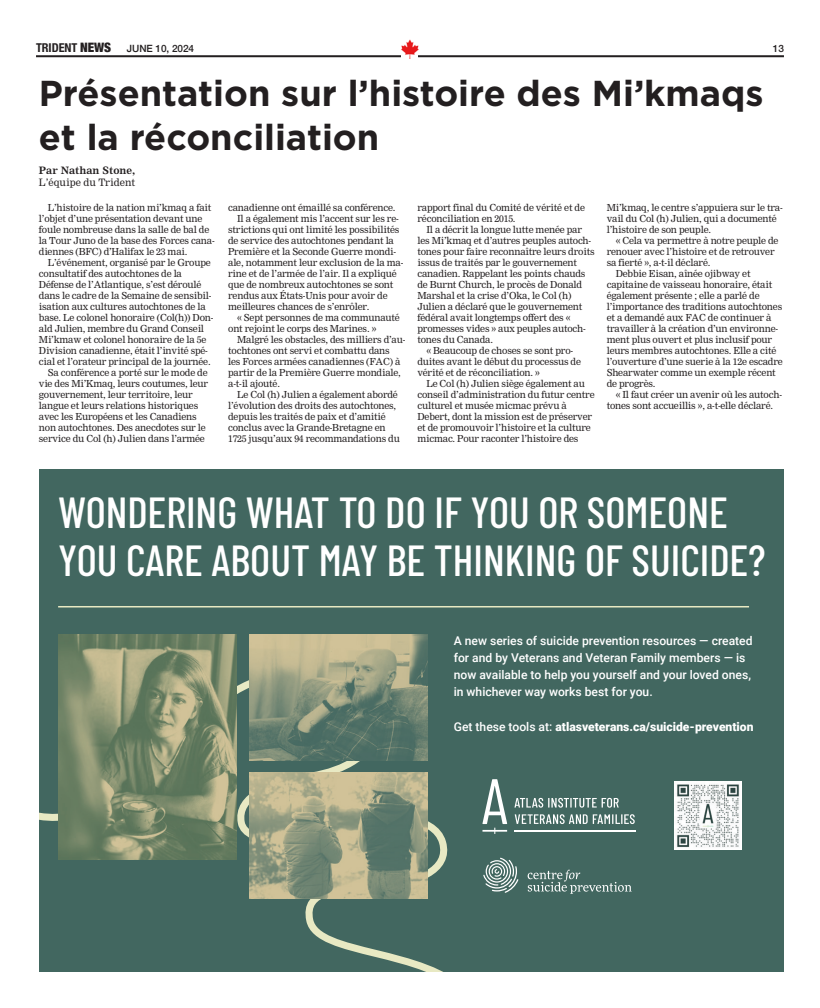
<style>
.page{position:relative;width:820px;height:1008px;background:#fff}
.page>*{position:absolute;margin:0;border:0;box-sizing:border-box;transform-origin:0 0}
.t1{font:500 43.4px/48.4px "Barlow Condensed";color:#fff}
.Headlines{font:700 36px/43.2px "Gotham";color:#231f20}
.t2{font:500 12.1px/17.2px "Roboto";color:#fff}
.t3{font:900 12.1px "Roboto";color:#fff}
.t4{font:500 10px "Helvetica Neue";letter-spacing:-.005em;color:#231f20}
.Headlines-2{font:10px "Nimrod";color:#231f20}
.Headlines-3{font:700 10px "Nimrod";color:#231f20}
.Body_Text{font:9.5px/11px "Nimrod";letter-spacing:-.02em;color:#231f20}
.s1{font-family:"Helvetica Neue LT Std";font-weight:700;font-stretch:condensed;font-size:12.2px}
.s2{font-weight:900;font-stretch:condensed;font-size:13px}
.s3{font-weight:500}
</style>
<div class="page">
<hr style="left:36px;top:55px;width:747px;height:2px;background:#231f20">
<img style="left:399px;top:39px;width:22px;height:20px">
<div style="left:40px;top:469px;width:743px;height:503px;background:#426760"></div>
<svg style="left:40px;top:636px;width:408px;height:336px"></svg>
<img style="left:249px;top:772px;width:179px;height:127px">
<img style="left:249px;top:634px;width:179px;height:127px">
<img style="left:58px;top:634px;width:178px;height:226px">
<hr style="left:58px;top:606px;width:690px;height:2px;background:#e8e9c3">
<hr style="left:514px;top:830px;width:121px;height:2px;background:#fff">
<svg style="left:514px;top:798px;width:104px;height:10px"></svg>
<svg style="left:514px;top:814px;width:120px;height:10px"></svg>
<svg style="left:482px;top:779px;width:25px;height:55px"></svg>
<svg style="left:527px;top:870px;width:104px;height:24px"></svg>
<svg style="left:483px;top:858px;width:35px;height:35px"></svg>
<img style="left:674px;top:782px;width:67px;height:67px">
<p class="t4" style="left:36px;top:40px;width:160px"><span class="s1">TRIDENT</span> <span class="s2">NEWS</span> JUNE 10, 2024</p>
<p class="t4" style="left:772px;top:41px;width:13px">13</p>
<p class="Headlines" style="left:39px;top:72px;width:726px">Présentation sur l’histoire des Mi’kmaqs et la réconciliation</p>
<p class="Headlines-3" style="left:39px;top:164px;width:98px">Par Nathan Stone,</p>
<p class="Headlines-2" style="left:39px;top:176px;width:98px">L’équipe du Trident</p>
<p class="Body_Text" style="left:39px;top:202px;width:177px;text-indent:9px">L’histoire de la nation mi’kmaq a fait l’objet d’une présentation devant une foule nombreuse dans la salle de bal de la Tour Juno de la base des Forces cana&shy;diennes (BFC) d’Halifax le 23 mai.</p>
<p class="Body_Text" style="left:39px;top:257px;width:176px;text-indent:9px">L’événement, organisé par le Groupe consultatif des autochtones de la Défense de l’Atlantique, s’est déroulé dans le cadre de la Semaine de sensibil&shy;isation aux cultures autochtones de la base. Le colonel honoraire (Col(h)) Don&shy;ald Julien, membre du Grand Conseil Mi’kmaw et colonel honoraire de la 5e Division canadienne, était l’invité spé&shy;cial et l’orateur principal de la journée.</p>
<p class="Body_Text" style="left:39px;top:367px;width:171px;text-indent:9px">Sa conférence a porté sur le mode de vie des Mi’Kmaq, leurs coutumes, leur gouvernement, leur territoire, leur langue et leurs relations historiques avec les Européens et les Canadiens non autochtones. Des anecdotes sur le service du Col (h) Julien dans l’armée</p>
<p class="Body_Text" style="left:228px;top:202px;width:169px">canadienne ont émaillé sa conférence.</p>
<p class="Body_Text" style="left:228px;top:213px;width:177px;text-indent:9px">Il a également mis l’accent sur les re&shy;strictions qui ont limité les possibilités de service des autochtones pendant la Première et la Seconde Guerre mondi&shy;ale, notamment leur exclusion de la ma&shy;rine et de l’armée de l’air. Il a expliqué que de nombreux autochtones se sont rendus aux États-Unis pour avoir de meilleures chances de s’enrôler.</p>
<p class="Body_Text" style="left:228px;top:312px;width:173px;text-indent:9px">« Sept personnes de ma communauté ont rejoint le corps des Marines. »</p>
<p class="Body_Text" style="left:228px;top:334px;width:179px;text-indent:9px">Malgré les obstacles, des milliers d’au&shy;tochtones ont servi et combattu dans<br>les Forces armées canadiennes (FAC) à partir de la Première Guerre mondiale, a-t-il ajouté.</p>
<p class="Body_Text" style="left:228px;top:389px;width:173px;text-indent:9px">Le Col (h) Julien a également abordé l’évolution des droits des autochtones, depuis les traités de paix et d’amitié conclus avec la Grande-Bretagne en 1725 jusqu’aux 94 recommandations du</p>
<p class="Body_Text" style="left:417px;top:202px;width:169px">rapport final du Comité de vérité et de réconciliation en 2015.</p>
<p class="Body_Text" style="left:417px;top:224px;width:179px;text-indent:9px">Il a décrit la longue lutte menée par les Mi’kmaq et d’autres peuples autoch&shy;tones pour faire reconnaître leurs droits issus de traités par le gouvernement canadien. Rappelant les points chauds de Burnt Church, le procès de Donald Marshal et la crise d’Oka, le Col (h)<br>Julien a déclaré que le gouvernement fédéral avait longtemps offert des « promesses vides » aux peuples autoch&shy;tones du Canada.</p>
<p class="Body_Text" style="left:417px;top:345px;width:165px;text-indent:9px">« Beaucoup de choses se sont pro&shy;duites avant le début du processus de vérité et de réconciliation. »</p>
<p class="Body_Text" style="left:417px;top:378px;width:179px;text-indent:9px">Le Col (h) Julien siège également au conseil d’administration du futur centre culturel et musée micmac prévu à Debert, dont la mission est de préserver et de promouvoir l’histoire et la culture micmac. Pour raconter l’histoire des</p>
<p class="Body_Text" style="left:606px;top:202px;width:177px">Mi’kmaq, le centre s’appuiera sur le tra&shy;vail du Col (h) Julien, qui a documenté l’histoire de son peuple.</p>
<p class="Body_Text" style="left:606px;top:235px;width:173px;text-indent:9px">« Cela va permettre à notre peuple de renouer avec l’histoire et de retrouver sa fierté », a-t-il déclaré.</p>
<p class="Body_Text" style="left:606px;top:268px;width:178px;text-indent:9px">Debbie Eisan, aînée ojibway et capitaine de vaisseau honoraire, était également présente ; elle a parlé de l’importance des traditions autochtones et a demandé aux FAC de continuer à travailler à la création d’un environne&shy;ment plus ouvert et plus inclusif pour leurs membres autochtones. Elle a cité l’ouverture d’une suerie à la 12e escadre Shearwater comme un exemple récent de progrès.</p>
<p class="Body_Text" style="left:606px;top:389px;width:177px;text-indent:9px">« Il faut créer un avenir où les autoch&shy;tones sont accueillis », a-t-elle déclaré.</p>
<p class="t1" style="left:58px;top:485px;width:708px">WONDERING WHAT TO DO IF YOU OR SOMEONE<br>YOU CARE ABOUT MAY BE THINKING OF SUICIDE?</p>
<p class="t2" style="left:453px;top:631px;width:300px">A new series of suicide prevention resources — created for and by Veterans and Veteran Family members — is now available to help you yourself and your loved ones, in whichever way works best for you.</p>
<p class="t3" style="left:453px;top:718px;width:301px"><span class="s3">Get these tools at:</span> atlasveterans.ca/suicide-prevention</p>
</div>
